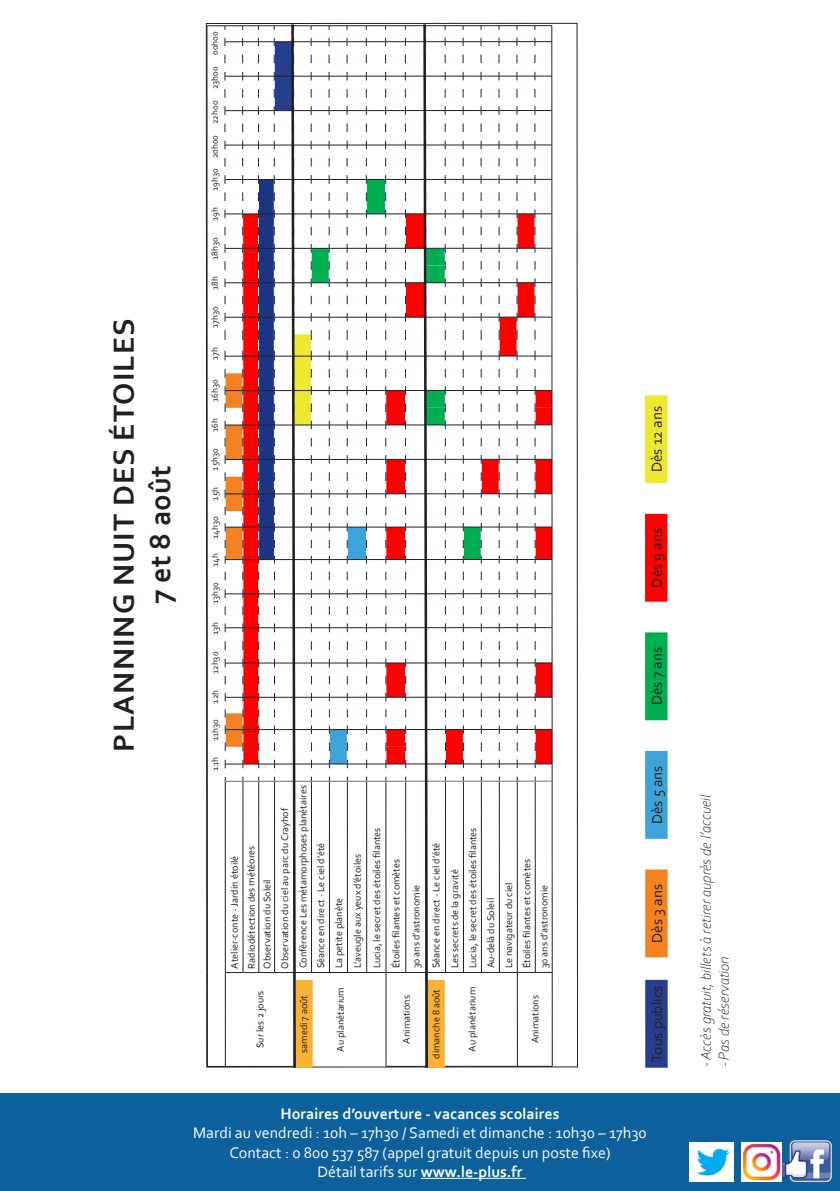
<style>
.page{position:relative;width:840px;height:1191px;background:#fff}
.page>*{position:absolute;margin:0;border:0;box-sizing:border-box;transform-origin:0 0}
.t1{font:700 30.4px/36.4px "Corbel";letter-spacing:.04em;color:#231f20;text-align:center}
.t2{font:16px "Corbel";color:#fff}
.t3{font:700 16px "Corbel";color:#fff}
.t4{font:italic 300 15.2px "Corbel";color:#231f20}
.t5{font:15.2px "Corbel";color:#231f20}
.t6{font:10.2px/18.4px "Corbel";color:#231f20}
.t7{font:9.2px "Corbel";color:#231f20}
.s1{font-weight:700}
</style>
<div class="page">
<div style="left:0;top:1093px;width:839px;height:98px;background:#0c609c"></div>
<hr style="left:420px;top:1177px;width:105px;height:1px;background:#fff">
<img style="left:779px;top:1140px;width:53px;height:42px">
<img style="left:689px;top:1142px;width:44px;height:39px">
<img style="left:741px;top:1142px;width:39px;height:39px">
<div style="left:645px;top:979px;width:22px;height:88px;background:#253f8e"></div>
<div style="left:644px;top:869px;width:23px;height:88px;background:#f58220"></div>
<div style="left:644px;top:632px;width:23px;height:88px;background:#00b050"></div>
<div style="left:644px;top:514px;width:23px;height:88px;background:#f00"></div>
<svg style="left:206px;top:22px;width:346px;height:1046px"></svg>
<div style="left:644px;top:751px;width:23px;height:88px;background:#3ca4d9"></div>
<div style="left:644px;top:395px;width:23px;height:88px;background:#efe830"></div>
<p class="t1" style="left:105px;top:751px;width:435px;rotate:-90deg">PLANNING NUIT DES ÉTOILES<br>7 et 8 août</p>
<p class="t7" style="left:209px;top:55px;width:25px;rotate:-90deg">00h00</p>
<p class="t7" style="left:209px;top:191px;width:126px;rotate:-90deg">19h30 20h00 22h00 23h00</p>
<p class="t7" style="left:209px;top:221px;width:15px;rotate:-90deg">19h</p>
<p class="t7" style="left:209px;top:260px;width:24px;rotate:-90deg">18h30</p>
<p class="t7" style="left:209px;top:290px;width:15px;rotate:-90deg">18h</p>
<p class="t7" style="left:209px;top:328px;width:23px;rotate:-90deg">17h30</p>
<p class="t7" style="left:209px;top:360px;width:14px;rotate:-90deg">17h</p>
<p class="t7" style="left:209px;top:402px;width:24px;rotate:-90deg">16h30</p>
<p class="t7" style="left:209px;top:432px;width:15px;rotate:-90deg">16h</p>
<p class="t7" style="left:209px;top:470px;width:24px;rotate:-90deg">15h30</p>
<p class="t7" style="left:209px;top:500px;width:15px;rotate:-90deg">15h</p>
<p class="t7" style="left:209px;top:539px;width:24px;rotate:-90deg">14h30</p>
<p class="t7" style="left:209px;top:567px;width:15px;rotate:-90deg">14h</p>
<p class="t7" style="left:209px;top:604px;width:23px;rotate:-90deg">13h30</p>
<p class="t7" style="left:209px;top:634px;width:14px;rotate:-90deg">13h</p>
<p class="t7" style="left:209px;top:674px;width:24px;rotate:-90deg">12h30</p>
<p class="t7" style="left:209px;top:703px;width:15px;rotate:-90deg">12h</p>
<p class="t7" style="left:209px;top:741px;width:23px;rotate:-90deg">11h30</p>
<p class="t7" style="left:209px;top:770px;width:15px;rotate:-90deg">11h</p>
<p class="t6" style="left:226px;top:968px;width:124px;line-height:16.2px;rotate:-90deg">Atelier-conte - Jardin étoilé<br>Radiodétection des météores<br>Observation du Soleil</p>
<p class="t6" style="left:250px;top:1048px;width:59px;rotate:-90deg">Sur les 2 jours</p>
<p class="t6" style="left:275px;top:968px;width:162px;rotate:-90deg">Observation du ciel au parc du Crayhof</p>
<p class="t6" style="left:293px;top:968px;width:185px;rotate:-90deg">Conférence Les métamorphoses planétaires<br>Séance en direct - Le ciel d’été<br>La petite planète<br>L’aveugle aux yeux d’étoiles<br>Lucia, le secret des étoiles filantes</p>
<p class="t6" style="left:386px;top:968px;width:111px;line-height:20px;rotate:-90deg">Étoiles filantes et comètes<br>30 ans d’astronomie</p>
<p class="t6" style="left:426px;top:968px;width:142px;rotate:-90deg">Séance en direct - Le ciel d’été<br>Les secrets de la gravité<br>Lucia, le secret des étoiles filantes<br>Au-delà du Soleil<br>Le navigateur du ciel</p>
<p class="t6" style="left:517px;top:968px;width:111px;line-height:17.4px;rotate:-90deg">Étoiles filantes et comètes<br>30 ans d’astronomie</p>
<p class="t6" style="left:331px;top:1051px;width:66px;rotate:-90deg">Au planétarium</p>
<p class="t6" style="left:294px;top:1052px;width:59px;rotate:-90deg">samedi 7 août</p>
<p class="t6" style="left:426px;top:1058px;width:71px;rotate:-90deg">dimanche 8 août</p>
<p class="t6" style="left:396px;top:1043px;width:50px;rotate:-90deg">Animations</p>
<p class="t6" style="left:462px;top:1051px;width:66px;rotate:-90deg">Au planétarium</p>
<p class="t6" style="left:525px;top:1043px;width:50px;rotate:-90deg">Animations</p>
<p class="t5" style="left:647px;top:472px;width:68px;rotate:-90deg">Dès 12 ans</p>
<p class="t5" style="left:647px;top:587px;width:61px;rotate:-90deg">Dès 9 ans</p>
<p class="t5" style="left:647px;top:705px;width:60px;rotate:-90deg">Dès 7 ans</p>
<p class="t5" style="left:647px;top:824px;width:60px;rotate:-90deg">Dès 5 ans</p>
<p class="t5" style="left:647px;top:942px;width:60px;rotate:-90deg">Dès 3 ans</p>
<p class="t5" style="left:647px;top:1062px;width:78px;rotate:-90deg">Tous publics</p>
<p class="t3" style="left:280px;top:1104px;width:280px">Horaires d’ouverture - vacances scolaires</p>
<p class="t2" style="left:193px;top:1123px;width:455px">Mardi au vendredi : 10h – 17h30 / Samedi et dimanche : 10h30 – 17h30</p>
<p class="t2" style="left:229px;top:1142px;width:382px">Contact : 0 800 537 587 (appel gratuit depuis un poste fixe)</p>
<p class="t2" style="left:317px;top:1161px;width:206px">Détail tarifs sur <span class="s1">www.le-plus.fr</span></p>
<p class="t4" style="left:695px;top:1067px;width:275px;rotate:-90deg">- Accès gratuit, billets à retirer auprès de l’accueil</p>
<p class="t4" style="left:713px;top:1067px;width:113px;rotate:-90deg">- Pas de réservation</p>
</div>
